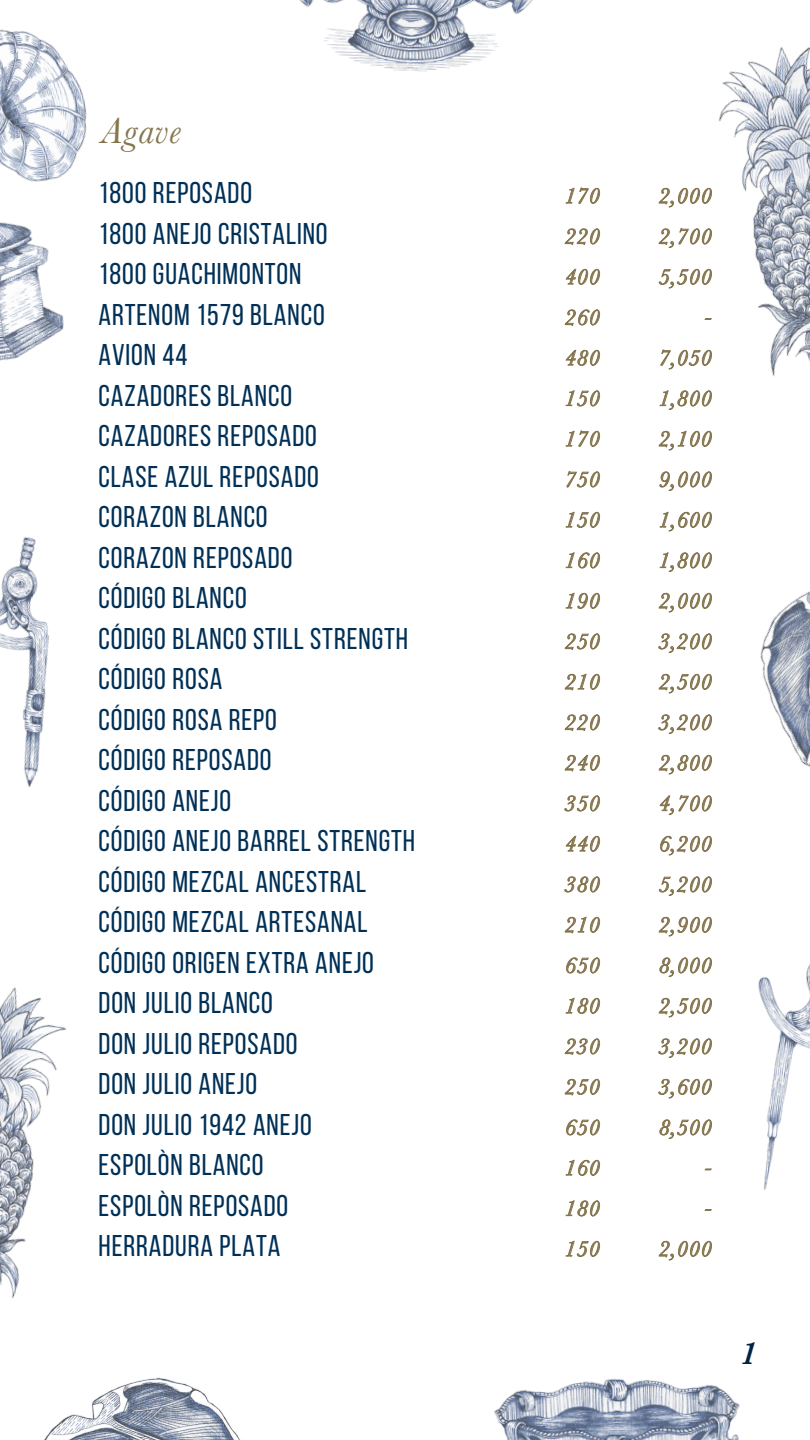
<style>
.page{position:relative;width:810px;height:1440px;background:#fff}
.page>*{position:absolute;margin:0;border:0;box-sizing:border-box;transform-origin:0 0}
.t1{font:italic 37.5px "Baskerville";letter-spacing:.03em;color:#85764e}
.t2{font:italic 600 33px "Baskerville";color:#002445;scale:.95 1}
.t3{font:30px/40.5px "Bebas Neue";letter-spacing:.03em;color:#003057}
.t4{font:italic 22.5px/40.5px "Baskerville";letter-spacing:.03em;color:#85754e;text-align:justify}
</style>
<div class="page">
<img style="left:758px;top:964px;width:52px;height:226px">
<img style="left:696px;top:47px;width:114px;height:384px">
<img style="left:0;top:987px;width:66px;height:311px">
<img style="left:299px;top:0;width:234px;height:72px">
<img style="left:494px;top:1379px;width:246px;height:61px">
<img style="left:684px;top:511px;width:126px;height:256px">
<img style="left:0;top:537px;width:49px;height:251px">
<img style="left:0;top:29px;width:87px;height:332px">
<img style="left:44px;top:1377px;width:196px;height:63px">
<svg style="left:565px;top:187px;width:35px;height:17px"></svg>
<svg style="left:565px;top:228px;width:35px;height:17px"></svg>
<svg style="left:566px;top:269px;width:34px;height:16px"></svg>
<svg style="left:565px;top:309px;width:35px;height:17px"></svg>
<svg style="left:566px;top:350px;width:34px;height:16px"></svg>
<svg style="left:565px;top:390px;width:35px;height:17px"></svg>
<svg style="left:565px;top:430px;width:35px;height:17px"></svg>
<svg style="left:566px;top:471px;width:34px;height:17px"></svg>
<svg style="left:565px;top:512px;width:35px;height:16px"></svg>
<svg style="left:565px;top:552px;width:35px;height:17px"></svg>
<svg style="left:565px;top:593px;width:35px;height:16px"></svg>
<svg style="left:565px;top:633px;width:35px;height:17px"></svg>
<svg style="left:565px;top:674px;width:35px;height:16px"></svg>
<svg style="left:565px;top:714px;width:35px;height:17px"></svg>
<svg style="left:565px;top:755px;width:35px;height:16px"></svg>
<svg style="left:564px;top:795px;width:36px;height:17px"></svg>
<svg style="left:566px;top:836px;width:34px;height:16px"></svg>
<svg style="left:564px;top:876px;width:36px;height:17px"></svg>
<svg style="left:565px;top:917px;width:35px;height:16px"></svg>
<svg style="left:566px;top:957px;width:34px;height:17px"></svg>
<svg style="left:565px;top:998px;width:35px;height:16px"></svg>
<svg style="left:565px;top:1038px;width:35px;height:17px"></svg>
<svg style="left:565px;top:1079px;width:35px;height:16px"></svg>
<svg style="left:566px;top:1119px;width:34px;height:17px"></svg>
<svg style="left:565px;top:1160px;width:35px;height:16px"></svg>
<svg style="left:565px;top:1200px;width:35px;height:17px"></svg>
<svg style="left:565px;top:1241px;width:35px;height:16px"></svg>
<svg style="left:659px;top:188px;width:53px;height:20px"></svg>
<svg style="left:659px;top:228px;width:53px;height:20px"></svg>
<svg style="left:659px;top:269px;width:53px;height:20px"></svg>
<svg style="left:704px;top:318px;width:8px;height:2px"></svg>
<svg style="left:660px;top:349px;width:52px;height:21px"></svg>
<svg style="left:659px;top:390px;width:53px;height:20px"></svg>
<svg style="left:659px;top:431px;width:53px;height:20px"></svg>
<svg style="left:659px;top:471px;width:53px;height:20px"></svg>
<svg style="left:659px;top:512px;width:53px;height:20px"></svg>
<svg style="left:659px;top:552px;width:53px;height:20px"></svg>
<svg style="left:659px;top:593px;width:53px;height:20px"></svg>
<svg style="left:658px;top:633px;width:54px;height:20px"></svg>
<svg style="left:659px;top:674px;width:53px;height:20px"></svg>
<svg style="left:658px;top:714px;width:54px;height:20px"></svg>
<svg style="left:659px;top:755px;width:53px;height:20px"></svg>
<svg style="left:660px;top:795px;width:52px;height:20px"></svg>
<svg style="left:660px;top:836px;width:52px;height:20px"></svg>
<svg style="left:659px;top:876px;width:53px;height:20px"></svg>
<svg style="left:659px;top:917px;width:53px;height:20px"></svg>
<svg style="left:659px;top:957px;width:53px;height:20px"></svg>
<svg style="left:659px;top:998px;width:53px;height:20px"></svg>
<svg style="left:658px;top:1038px;width:54px;height:20px"></svg>
<svg style="left:658px;top:1079px;width:54px;height:20px"></svg>
<svg style="left:659px;top:1119px;width:53px;height:20px"></svg>
<svg style="left:704px;top:1168px;width:8px;height:3px"></svg>
<svg style="left:704px;top:1209px;width:8px;height:2px"></svg>
<svg style="left:659px;top:1241px;width:53px;height:20px"></svg>
<p class="t1" style="left:101px;top:106px;width:81px">Agave</p>
<p class="t3" style="left:99px;top:172px;width:318px">1800 REPOSADO<br>1800 ANEJO CRISTALINO<br>1800 GUACHIMONTON<br>ARTENOM 1579 BLANCO<br>AVION 44<br>CAZADORES BLANCO<br>CAZADORES REPOSADO<br>CLASE AZUL REPOSADO<br>CORAZON BLANCO<br>CORAZON REPOSADO<br>CÓDIGO BLANCO<br>CÓDIGO BLANCO STILL STRENGTH<br>CÓDIGO ROSA<br>CÓDIGO ROSA REPO<br>CÓDIGO REPOSADO<br>CÓDIGO ANEJO<br>CÓDIGO ANEJO BARREL STRENGTH<br>CÓDIGO MEZCAL ANCESTRAL<br>CÓDIGO MEZCAL ARTESANAL<br>CÓDIGO ORIGEN EXTRA ANEJO<br>DON JULIO BLANCO<br>DON JULIO REPOSADO<br>DON JULIO ANEJO<br>DON JULIO 1942 ANEJO<br>ESPOLÒN BLANCO<br>ESPOLÒN REPOSADO<br>HERRADURA PLATA</p>
<p class="t4" style="left:565px;top:176px;width:37px">170<br>220<br>400<br>260<br>480<br>150<br>170<br>750<br>150<br>160<br>190<br>250<br>210<br>220<br>240<br>350<br>440<br>380<br>210<br>650<br>180<br>230<br>250<br>650<br>160<br>180<br>150</p>
<p class="t4" style="left:659px;top:176px;width:55px">2,000<br>2,700<br>5,500</p>
<p class="t4" style="left:659px;top:338px;width:55px">7,050<br>1,800<br>2,100<br>9,000<br>1,600<br>1,800<br>2,000<br>3,200<br>2,500<br>3,200<br>2,800<br>4,700<br>6,200<br>5,200<br>2,900<br>8,000<br>2,500<br>3,200<br>3,600<br>8,500</p>
<p class="t4" style="left:659px;top:1229px;width:55px">2,000</p>
<p class="t2" style="left:740px;top:1330px;width:18px">1</p>
</div>
